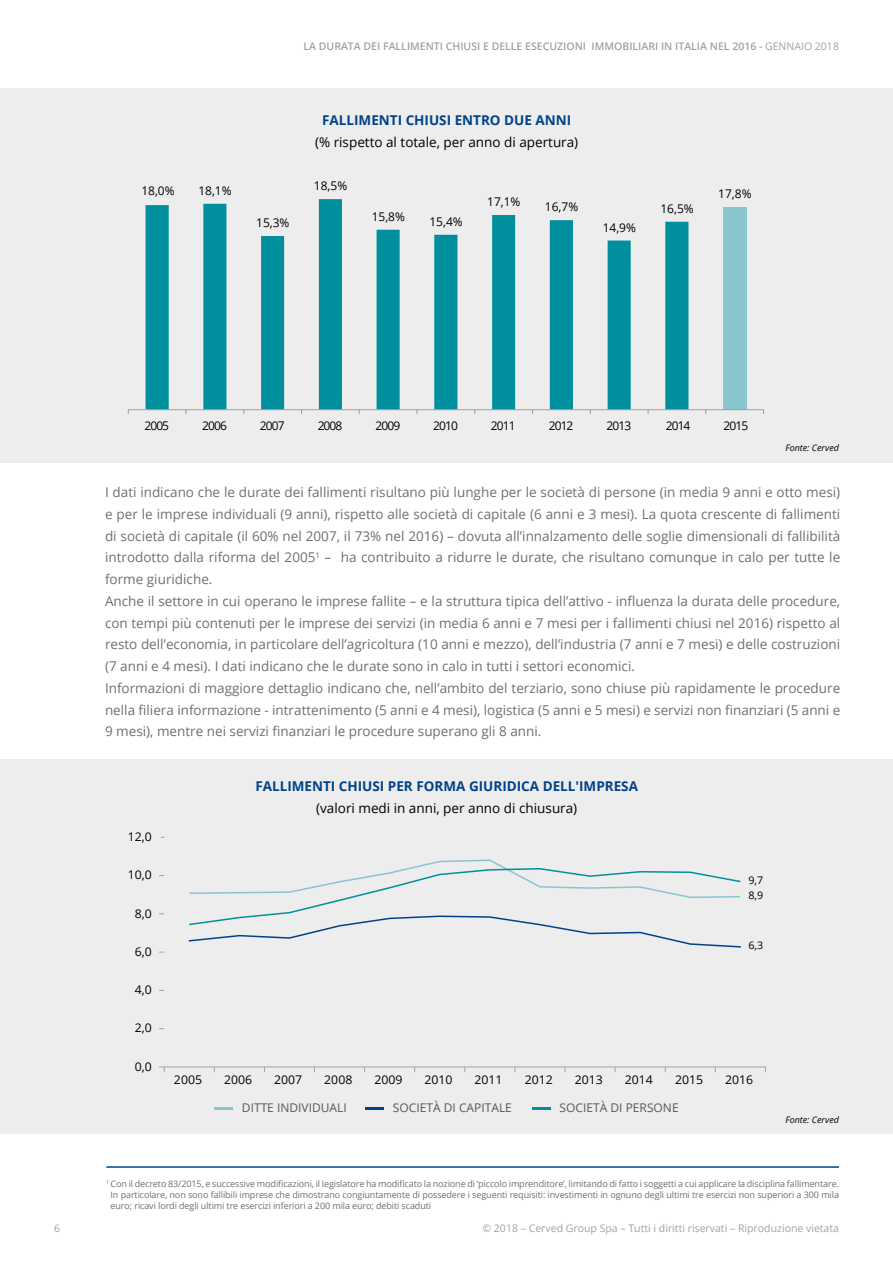
<style>
.page{position:relative;width:893px;height:1263px;background:#fff}
.page>*{position:absolute;margin:0;border:0;box-sizing:border-box;transform-origin:0 0}
.t1{font:13.5px/21.8px "Open Sans";color:#706f6f}
.t2{font:700 13.5px "Open Sans";color:#004289}
.t3{font:13.5px "Open Sans";color:#000}
.t4{font:12px "Open Sans";color:#000}
.t5{font:12px "Open Sans";color:#595758}
.t6{font:600 10.5px "Open Sans";color:#a5a0a0}
.t7{font:10.5px "Open Sans";color:#a5a0a0}
.t8{font:10.5px "Open Sans";color:#000}
.t9{font:9px/10.8px "Open Sans";letter-spacing:-.01em;color:#706f6f;text-align:justify}
.t10{font:italic 9px "Open Sans";color:#000}
.s1{font-weight:400}
</style>
<div class="page">
<div style="left:0;top:89px;width:893px;height:374px;background:#ededed"></div>
<div style="left:723px;top:207px;width:23px;height:203px;background:#88c5ce"></div>
<svg style="left:146px;top:199px;width:542px;height:210px"></svg>
<svg style="left:128px;top:409px;width:636px;height:5px"></svg>
<div style="left:0;top:759px;width:893px;height:374px;background:#ededed"></div>
<hr style="left:106px;top:1166px;width:733px;height:2px;background:#004289">
<hr style="left:164px;top:1066px;width:601px;height:1px;background:#a2a2a2">
<svg style="left:159px;top:1066px;width:6px;height:6px"></svg>
<svg style="left:188px;top:859px;width:553px;height:89px"></svg>
<svg style="left:214px;top:1107px;width:19px;height:2px"></svg>
<svg style="left:365px;top:1107px;width:19px;height:2px"></svg>
<svg style="left:532px;top:1107px;width:19px;height:2px"></svg>
<p class="t6" style="left:303px;top:39px;width:537px">LA DURATA DEI FALLIMENTI CHIUSI E DELLE ESECUZIONI IMMOBILIARI IN ITALIA NEL 2016 - <span class="s1">GENNAIO 2018</span></p>
<p class="t4" style="left:141px;top:182px;width:35px">18,0%</p>
<p class="t4" style="left:198px;top:182px;width:35px">18,1%</p>
<p class="t4" style="left:256px;top:214px;width:35px">15,3%</p>
<p class="t2" style="left:322px;top:110px;width:251px">FALLIMENTI CHIUSI ENTRO DUE ANNI</p>
<p class="t3" style="left:315px;top:133px;width:265px">(% rispetto al totale, per anno di apertura)</p>
<p class="t4" style="left:314px;top:178px;width:35px">18,5%</p>
<p class="t4" style="left:372px;top:208px;width:35px">15,8%</p>
<p class="t4" style="left:429px;top:213px;width:35px">15,4%</p>
<p class="t4" style="left:487px;top:193px;width:35px">17,1%</p>
<p class="t4" style="left:545px;top:199px;width:35px">16,7%</p>
<p class="t4" style="left:603px;top:219px;width:35px">14,9%</p>
<p class="t4" style="left:660px;top:200px;width:35px">16,5%</p>
<p class="t4" style="left:718px;top:186px;width:35px">17,8%</p>
<p class="t4" style="left:144px;top:417px;width:26px">2005</p>
<p class="t4" style="left:202px;top:417px;width:26px">2006</p>
<p class="t4" style="left:260px;top:417px;width:26px">2007</p>
<p class="t4" style="left:318px;top:417px;width:26px">2008</p>
<p class="t4" style="left:375px;top:417px;width:26px">2009</p>
<p class="t4" style="left:433px;top:417px;width:26px">2010</p>
<p class="t4" style="left:491px;top:417px;width:26px">2011</p>
<p class="t4" style="left:549px;top:417px;width:26px">2012</p>
<p class="t4" style="left:606px;top:417px;width:26px">2013</p>
<p class="t4" style="left:666px;top:417px;width:26px">2014</p>
<p class="t4" style="left:723px;top:417px;width:26px">2015</p>
<p class="t10" style="left:785px;top:442px;width:55px">Fonte: Cerved</p>
<p class="t1" style="left:105px;top:481px;width:737px">I dati indicano che le durate dei fallimenti risultano più lunghe per le società di persone (in media 9 anni e otto mesi) e per le imprese individuali (9 anni), rispetto alle società di capitale (6 anni e 3 mesi). La quota crescente di fallimenti di società di capitale (il 60% nel 2007, il 73% nel 2016) – dovuta all’innalzamento delle soglie dimensionali di fallibilità introdotto dalla riforma del 2005<sup>1</sup> – ha contribuito a ridurre le durate, che risultano comunque in calo per tutte le forme giuridiche.<br>Anche il settore in cui operano le imprese fallite – e la struttura tipica dell’attivo - influenza la durata delle procedure, con tempi più contenuti per le imprese dei servizi (in media 6 anni e 7 mesi per i fallimenti chiusi nel 2016) rispetto al resto dell’economia, in particolare dell’agricoltura (10 anni e mezzo), dell’industria (7 anni e 7 mesi) e delle costruzioni (7 anni e 4 mesi). I dati indicano che le durate sono in calo in tutti i settori economici.<br>Informazioni di maggiore dettaglio indicano che, nell’ambito del terziario, sono chiuse più rapidamente le procedure nella filiera informazione - intrattenimento (5 anni e 4 mesi), logistica (5 anni e 5 mesi) e servizi non finanziari (5 anni e 9 mesi), mentre nei servizi finanziari le procedure superano gli 8 anni.</p>
<p class="t4" style="left:128px;top:828px;width:26px">12,0</p>
<p class="t4" style="left:128px;top:867px;width:26px">10,0</p>
<p class="t4" style="left:135px;top:905px;width:19px">8,0</p>
<p class="t4" style="left:135px;top:943px;width:19px">6,0</p>
<p class="t4" style="left:135px;top:981px;width:19px">4,0</p>
<p class="t4" style="left:135px;top:1020px;width:19px">2,0</p>
<p class="t4" style="left:135px;top:1058px;width:19px">0,0</p>
<p class="t2" style="left:255px;top:776px;width:384px">FALLIMENTI CHIUSI PER FORMA GIURIDICA DELL'IMPRESA</p>
<p class="t3" style="left:316px;top:799px;width:263px">(valori medi in anni, per anno di chiusura)</p>
<p class="t8" style="left:748px;top:873px;width:16px">9,7</p>
<p class="t8" style="left:748px;top:888px;width:16px">8,9</p>
<p class="t8" style="left:748px;top:938px;width:16px">6,3</p>
<p class="t4" style="left:174px;top:1071px;width:30px">2005</p>
<p class="t4" style="left:224px;top:1071px;width:30px">2006</p>
<p class="t4" style="left:274px;top:1071px;width:30px">2007</p>
<p class="t4" style="left:324px;top:1071px;width:30px">2008</p>
<p class="t4" style="left:374px;top:1071px;width:30px">2009</p>
<p class="t4" style="left:424px;top:1071px;width:30px">2010</p>
<p class="t4" style="left:475px;top:1071px;width:30px">2011</p>
<p class="t4" style="left:525px;top:1071px;width:30px">2012</p>
<p class="t4" style="left:575px;top:1071px;width:30px">2013</p>
<p class="t4" style="left:625px;top:1071px;width:30px">2014</p>
<p class="t4" style="left:675px;top:1071px;width:30px">2015</p>
<p class="t4" style="left:725px;top:1071px;width:30px">2016</p>
<p class="t5" style="left:242px;top:1099px;width:106px">DITTE INDIVIDUALI</p>
<p class="t5" style="left:393px;top:1099px;width:120px">SOCIETÀ DI CAPITALE</p>
<p class="t5" style="left:560px;top:1099px;width:121px">SOCIETÀ DI PERSONE</p>
<p class="t10" style="left:785px;top:1114px;width:55px">Fonte: Cerved</p>
<p class="t9" style="left:111px;top:1178px;width:730px;text-indent:-4px"><sup>1</sup> Con il decreto 83/2015, e successive modificazioni, il legislatore ha modificato la nozione di ‘piccolo imprenditore’, limitando di fatto i soggetti a cui applicare la disciplina fallimentare.<br>In particolare, non sono fallibili imprese che dimostrano congiuntamente di possedere i seguenti requisiti: investimenti in ognuno degli ultimi tre esercizi non superiori a 300 mila euro; ricavi lordi degli ultimi tre esercizi inferiori a 200 mila euro; debiti scaduti</p>
<p class="t7" style="left:54px;top:1221px;width:8px">6</p>
<p class="t7" style="left:482px;top:1221px;width:358px">© 2018 – Cerved Group Spa – Tutti i diritti riservati – Riproduzione vietata</p>
</div>
